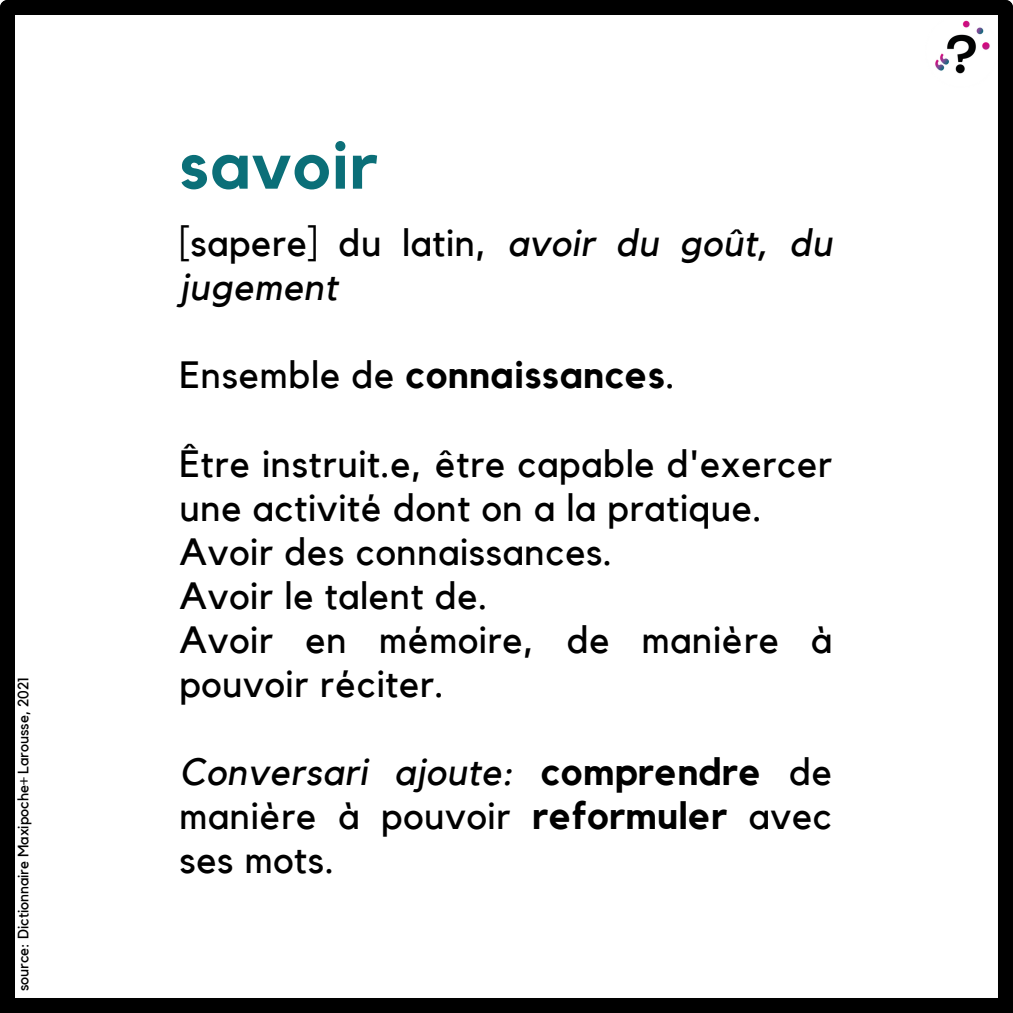
<style>
.page{position:relative;width:1013px;height:1013px;background:#fff}
.page>*{position:absolute;margin:0;border:0;box-sizing:border-box;transform-origin:0 0}
.t1{font:700 66.5px "Kollektif";letter-spacing:.02em;color:#0b6f78}
.t2{font:37.88px/44px "Kollektif";letter-spacing:.02em;color:#000}
.t3{font:italic 37.88px/44px "Kollektif";letter-spacing:.02em;color:#000}
.t4{font:700 37.88px "Kollektif";letter-spacing:.02em;color:#000}
.t5{font:15px "Kollektif";color:#000}
.s1{font-style:normal}
.s2{font-weight:400}
.s3{font-style:italic}
.s4{font-weight:700}
</style>
<div class="page">
<div style="left:8px;top:0;width:997px;height:15px;background:#000"></div>
<div style="left:8px;top:998px;width:997px;height:14px;background:#000"></div>
<div style="left:997px;top:8px;width:15px;height:1004px;background:#000"></div>
<div style="left:0;top:8px;width:15px;height:1004px;background:#000"></div>
<img style="left:935px;top:20px;width:55px;height:54px">
<p class="t5" style="left:16px;top:991px;width:316px;rotate:-90deg">source: Dictionnaire Maxipoche+ Larousse, 2021</p>
<h1 class="t1" style="left:179px;top:135px;width:199px">savoir</h1>
<p class="t3" style="left:179px;top:222px;width:654px"><span class="s1">[sapere] du latin,</span> avoir du goût, du jugement</p>
<p class="t4" style="left:179px;top:358px;width:497px"><span class="s2">Ensemble de</span> connaissances<span class="s2">.</span></p>
<p class="t2" style="left:179px;top:443px;width:654px">Être instruit.e, être capable d'exercer une activité dont on a la pratique.<br>Avoir des connaissances.<br>Avoir le talent de.<br>Avoir en mémoire, de manière à pouvoir réciter.</p>
<p class="t2" style="left:179px;top:751px;width:654px;text-align:justify"><span class="s3">Conversari ajoute:</span> <span class="s4">comprendre</span> de manière à pouvoir <span class="s4">reformuler</span> avec ses mots.</p>
</div>
